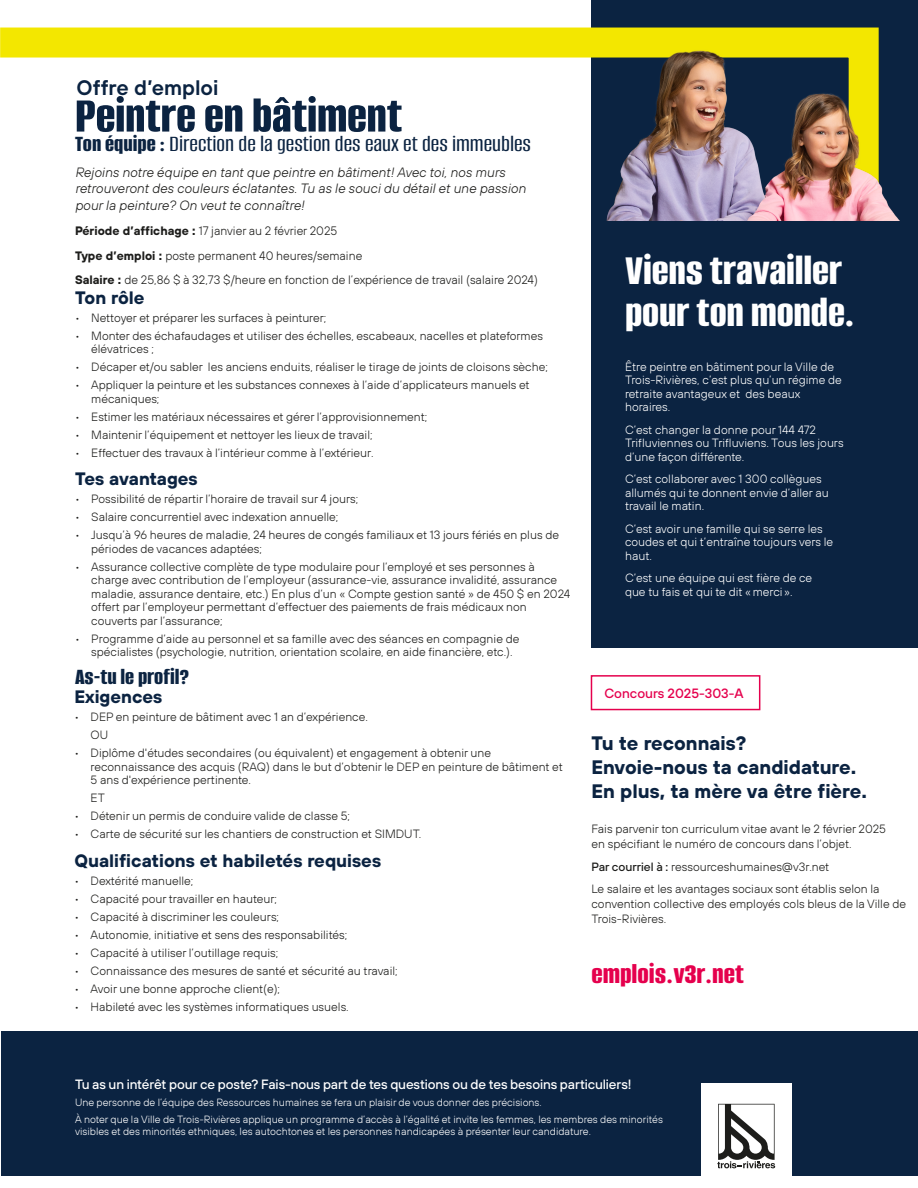
<style>
.page{position:relative;width:918px;height:1188px;background:#fff}
.page>*{position:absolute;margin:0;border:0;box-sizing:border-box;transform-origin:0 0}
.t1{font:800 52.5px "Alumni Sans";letter-spacing:-.005em;color:#0b2341}
.t2{font:800 45px/42px "Alumni Sans";letter-spacing:-.005em;color:#fff}
.t3{font:800 30px "Alumni Sans";color:#e5004d}
.t4{font:500 24px "Alumni Sans";color:#0b2341}
.t5{font:800 24px "Alumni Sans";color:#0b2341}
.t6{font:600 21px "TT Hoves";color:#0b2341}
.t7{font:700 19.5px/24px "TT Hoves";color:#0b2341}
.t8{font:700 18px "TT Hoves";color:#0b2341}
.t9{font:italic 300 13.5px/16.5px "TT Hoves";color:#1d1d1b}
.t10{font:500 13.5px "TT Hoves";letter-spacing:-.005em;color:#fff}
.t11{font:500 13.5px "TT Hoves";color:#e5004d}
.t12{font:300 12.3px/24.5px "TT Hoves";color:#1d1d1b}
.t13{font:300 12px/13.5px "TT Hoves";color:#1d1d1b}
.t14{font:300 12px/13.5px "TT Hoves";color:#fff}
.t15{font:300 10.5px/17.1px "TT Hoves";color:#fff}
.s1{font-weight:800}
.s2{font-weight:700}
.s3{font-weight:500}
</style>
<div class="page">
<div style="left:591px;top:0;width:327px;height:648px;background:#0b2341"></div>
<div style="left:591px;top:675px;width:169px;height:35px;border:2px solid #e5004d"></div>
<div style="left:0;top:27px;width:879px;height:31px;background:#f3e700"></div>
<img style="left:591px;top:48px;width:309px;height:173px">
<div style="left:1px;top:1031px;width:917px;height:144px;background:#0b2341"></div>
<div style="left:701px;top:1083px;width:90px;height:105px;background:#fff"></div>
<svg style="left:717px;top:1104px;width:58px;height:64px"></svg>
<h3 class="t6" style="left:77px;top:73px;width:143px">Offre d’emploi</h3>
<h1 class="t1" style="left:75px;top:90px;width:329px">Peintre en bâtiment</h1>
<h3 class="t4" style="left:75px;top:133px;width:458px"><span class="s1">Ton équipe :</span> Direction de la gestion des eaux et des immeubles</h3>
<p class="t9" style="left:75px;top:164px;width:452px">Rejoins notre équipe en tant que peintre en bâtiment! Avec toi, nos murs retrouveront des couleurs éclatantes. Tu as le souci du détail et une passion pour la peinture? On veut te connaître!</p>
<p class="t12" style="left:75px;top:219px;width:464px"><span class="s2">Période d’affichage :</span> 17 janvier au 2 février 2025<br><span class="s2">Type d’emploi :</span> poste permanent 40 heures/semaine<br><span class="s2">Salaire :</span> de 25,86 $ à 32,73 $/heure en fonction de l’expérience de travail (salaire 2024)</p>
<h3 class="t8" style="left:75px;top:285px;width:71px">Ton rôle</h3>
<p class="t13" style="left:75px;top:311px;width:253px">• Nettoyer et préparer les surfaces à peinturer;</p>
<p class="t13" style="left:91px;top:329px;width:453px;text-indent:-16px">• Monter des échafaudages et utiliser des échelles, escabeaux, nacelles et plateformes élévatrices ;</p>
<p class="t13" style="left:75px;top:360px;width:474px">• Décaper et/ou sabler les anciens enduits, réaliser le tirage de joints de cloisons sèche;</p>
<p class="t13" style="left:91px;top:378px;width:440px;text-indent:-16px">• Appliquer la peinture et les substances connexes à l’aide d’applicateurs manuels et mécaniques;</p>
<p class="t13" style="left:75px;top:410px;width:354px">• Estimer les matériaux nécessaires et gérer l’approvisionnement;</p>
<p class="t13" style="left:75px;top:428px;width:299px">• Maintenir l’équipement et nettoyer les lieux de travail;</p>
<p class="t13" style="left:75px;top:446px;width:300px">• Effectuer des travaux à l’intérieur comme à l’extérieur.</p>
<h3 class="t8" style="left:75px;top:467px;width:124px">Tes avantages</h3>
<p class="t13" style="left:75px;top:492px;width:285px">• Possibilité de répartir l’horaire de travail sur 4 jours;</p>
<p class="t13" style="left:75px;top:510px;width:265px">• Salaire concurrentiel avec indexation annuelle;</p>
<p class="t13" style="left:91px;top:528px;width:469px;text-indent:-16px">• Jusqu’à 96 heures de maladie, 24 heures de congés familiaux et 13 jours fériés en plus de périodes de vacances adaptées;</p>
<p class="t13" style="left:91px;top:560px;width:481px;text-indent:-16px">• Assurance collective complète de type modulaire pour l’employé et ses personnes à charge avec contribution de l’employeur (assurance-vie, assurance invalidité, assurance maladie, assurance dentaire, etc.) En plus d’un « Compte gestion santé » de 450 $ en 2024 offert par l’employeur permettant d’effectuer des paiements de frais médicaux non couverts par l’assurance;</p>
<p class="t13" style="left:91px;top:632px;width:430px;text-indent:-16px">• Programme d’aide au personnel et sa famille avec des séances en compagnie de spécialistes (psychologie, nutrition, orientation scolaire, en aide fi nancière, etc.).</p>
<h3 class="t5" style="left:75px;top:665px;width:116px">As-tu le profil?</h3>
<h3 class="t8" style="left:74px;top:684px;width:90px">Exigences</h3>
<p class="t13" style="left:91px;top:708px;width:279px;line-height:18px;text-indent:-16px">• DEP en peinture de bâtiment avec 1 an d’expérience.<br>OU</p>
<p class="t13" style="left:91px;top:746px;width:474px;text-indent:-16px">• Diplôme d'études secondaires (ou équivalent) et engagement à obtenir une reconnaissance des acquis (RAQ) dans le but d’obtenir le DEP en peinture de bâtiment et<br>5 ans d'expérience pertinente.</p>
<p class="t13" style="left:91px;top:791px;width:16px">ET</p>
<p class="t13" style="left:74px;top:809px;width:277px">• Détenir un permis de conduire valide de classe 5;</p>
<p class="t13" style="left:74px;top:827px;width:349px">• Carte de sécurité sur les chantiers de construction et SIMDUT.</p>
<h3 class="t8" style="left:74px;top:848px;width:308px">Qualifications et habiletés requises</h3>
<p class="t13" style="left:74px;top:873px;width:121px">• Dextérité manuelle;</p>
<p class="t13" style="left:74px;top:891px;width:204px">• Capacité pour travailler en hauteur;</p>
<p class="t13" style="left:74px;top:909px;width:206px">• Capacité à discriminer les couleurs;</p>
<p class="t13" style="left:74px;top:927px;width:274px">• Autonomie, initiative et sens des responsabilités;</p>
<p class="t13" style="left:74px;top:945px;width:205px">• Capacité à utiliser l’outillage requis;</p>
<p class="t13" style="left:74px;top:963px;width:325px">• Connaissance des mesures de santé et sécurité au travail;</p>
<p class="t13" style="left:74px;top:981px;width:207px">• Avoir une bonne approche client(e);</p>
<p class="t13" style="left:74px;top:999px;width:276px">• Habileté avec les systèmes informatiques usuels.</p>
<h2 class="t2" style="left:625px;top:252px;width:231px">Viens travailler pour ton monde.</h2>
<p class="t14" style="left:625px;top:360px;width:218px">Être peintre en bâtiment pour la Ville de<br>Trois-Rivières, c’est plus qu’un régime de retraite avantageux et des beaux horaires.</p>
<p class="t14" style="left:625px;top:423px;width:220px">C’est changer la donne pour 144 472<br>Trifluviennes ou Trifluviens. Tous les jours d’une façon différente.</p>
<p class="t14" style="left:625px;top:472px;width:205px">C’est collaborer avec 1 300 collègues allumés qui te donnent envie d’aller au travail le matin.</p>
<p class="t14" style="left:625px;top:522px;width:210px">C’est avoir une famille qui se serre les coudes et qui t’entraîne toujours vers le haut.</p>
<p class="t14" style="left:625px;top:571px;width:189px">C’est une équipe qui est fière de ce que tu fais et qui te dit « merci ».</p>
<p class="t11" style="left:604px;top:684px;width:141px">Concours 2025-303-A</p>
<h3 class="t7" style="left:591px;top:730px;width:277px">Tu te reconnais?<br>Envoie-nous ta candidature.<br>En plus, ta mère va être fière.</h3>
<p class="t13" style="left:591px;top:821px;width:296px;line-height:15px">Fais parvenir ton curriculum vitae avant le 2 février 2025 en spécifiant le numéro de concours dans l’objet.</p>
<p class="t13" style="left:591px;top:855px;width:290px;line-height:22.5px"><span class="s3">Par courriel à :</span> ressourceshumaines@v3r.net<br>Le salaire et les avantages sociaux sont établis selon la</p>
<p class="t13" style="left:591px;top:896px;width:316px;line-height:15px">convention collective des employés cols bleus de la Ville de<br>Trois-Rivières.</p>
<h3 class="t3" style="left:591px;top:959px;width:154px">emplois.v3r.net</h3>
<p class="t10" style="left:75px;top:1075px;width:558px">Tu as un intérêt pour ce poste? Fais-nous part de tes questions ou de tes besoins particuliers!</p>
<p class="t15" style="left:75px;top:1093px;width:589px">Une personne de l’équipe des Ressources humaines se fera un plaisir de vous donner des précisions.<br>À noter que la Ville de Trois-Rivières applique un programme d’accès à l’égalité et invite les femmes, les membres des minorités</p>
<p class="t15" style="left:75px;top:1123px;width:517px">visibles et des minorités ethniques, les autochtones et les personnes handicapées à présenter leur candidature.</p>
</div>
